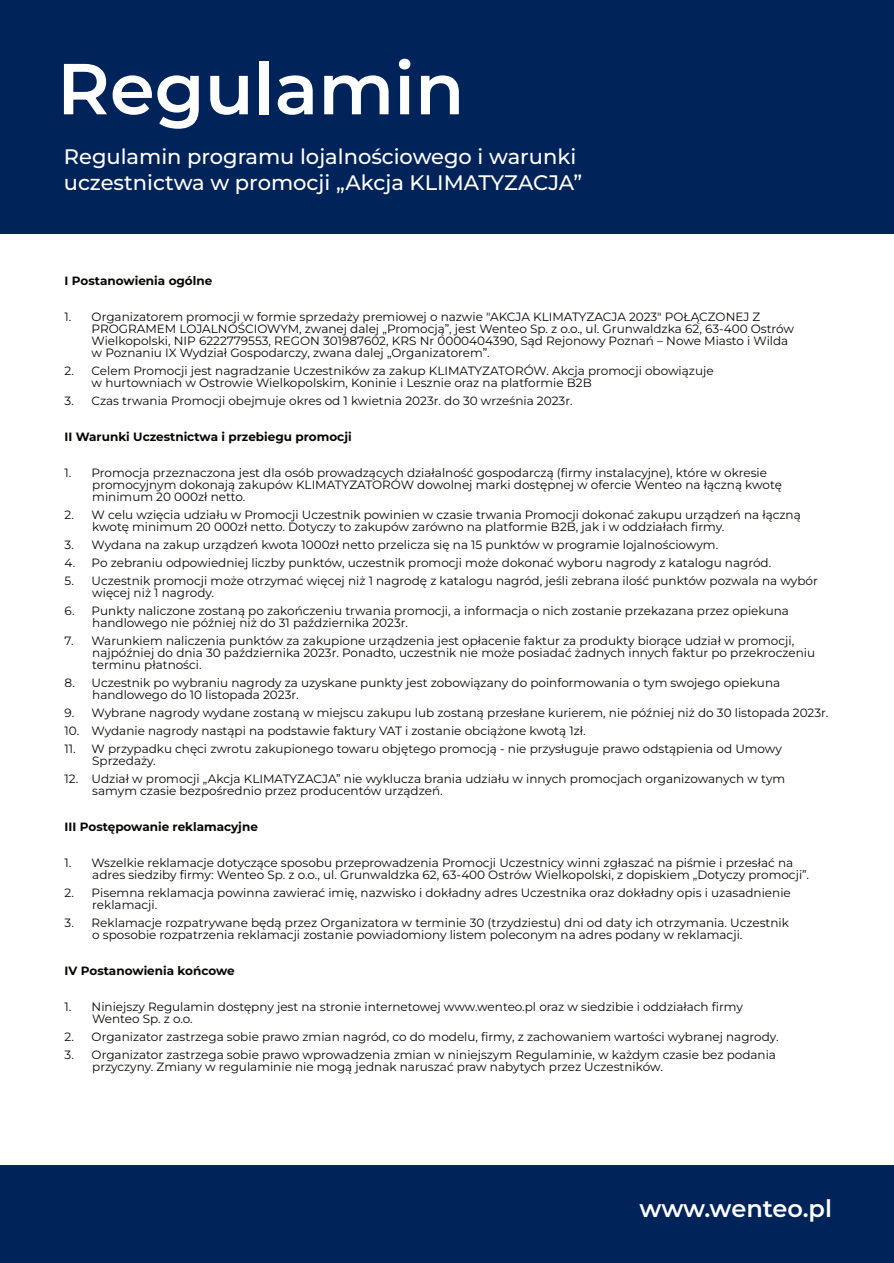
<style>
.page{position:relative;width:894px;height:1263px;background:#fff}
.page>*{position:absolute;margin:0;border:0;box-sizing:border-box;transform-origin:0 0}
.t1{font:600 72px "Montserrat";color:#fff}
.t2{font:600 24px "Montserrat";letter-spacing:-.005em;color:#fff}
.t3{font:500 21px/25.5px "Montserrat";color:#fff}
.t4{font:12px/12px "Montserrat";color:#080704}
.t5{font:700 12px "Montserrat";color:#080704}
</style>
<div class="page">
<div style="left:0;top:0;width:893px;height:233px;background:#002359"></div>
<div style="left:0;top:1165px;width:893px;height:98px;background:#002359"></div>
<h1 class="t1" style="left:57px;top:45px;width:408px">Regulamin</h1>
<h3 class="t3" style="left:64px;top:144px;width:519px">Regulamin programu lojalnościowego i warunki uczestnictwa w promocji „Akcja KLIMATYZACJA”</h3>
<p class="t5" style="left:65px;top:273px;width:149px">I Postanowienia ogólne</p>
<p class="t4" style="left:92px;top:311px;width:703px;text-indent:-27px">1. Organizatorem promocji w formie sprzedaży premiowej o nazwie "AKCJA KLIMATYZACJA 2023" POŁĄCZONEJ Z PROGRAMEM LOJALNOŚCIOWYM, zwanej dalej „Promocją”, jest Wenteo Sp. z o.o., ul. Grunwaldzka 62, 63-400 Ostrów Wielkopolski, NIP 6222779553, REGON 301987602, KRS Nr 0000404390, Sąd Rejonowy Poznań – Nowe Miasto i Wilda w Poznaniu IX Wydział Gospodarczy, zwana dalej „Organizatorem”.</p>
<p class="t4" style="left:92px;top:365px;width:623px;text-indent:-27px">2. Celem Promocji jest nagradzanie Uczestników za zakup KLIMATYZATORÓW. Akcja promocji obowiązuje w hurtowniach w Ostrowie Wielkopolskim, Koninie i Lesznie oraz na platformie B2B</p>
<p class="t4" style="left:65px;top:395px;width:509px">3. Czas trwania Promocji obejmuje okres od 1 kwietnia 2023r. do 30 września 2023r.</p>
<p class="t5" style="left:65px;top:429px;width:288px">II Warunki Uczestnictwa i przebiegu promocji</p>
<p class="t4" style="left:92px;top:467px;width:691px;text-indent:-28px">1. Promocja przeznaczona jest dla osób prowadzących działalność gospodarczą (firmy instalacyjne), które w okresie promocyjnym dokonają zakupów KLIMATYZATORÓW dowolnej marki dostępnej w ofercie Wenteo na łączną kwotę minimum 20 000zł netto.</p>
<p class="t4" style="left:92px;top:509px;width:709px;text-indent:-28px">2. W celu wzięcia udziału w Promocji Uczestnik powinien w czasie trwania Promocji dokonać zakupu urządzeń na łączną kwotę minimum 20 000zł netto. Dotyczy to zakupów zarówno na platformie B2B, jak i w oddziałach firmy.</p>
<p class="t4" style="left:65px;top:539px;width:655px">3. Wydana na zakup urządzeń kwota 1000zł netto przelicza się na 15 punktów w programie lojalnościowym.</p>
<p class="t4" style="left:65px;top:557px;width:708px">4. Po zebraniu odpowiedniej liczby punktów, uczestnik promocji może dokonać wyboru nagrody z katalogu nagród.</p>
<p class="t4" style="left:92px;top:575px;width:727px;text-indent:-28px">5. Uczestnik promocji może otrzymać więcej niż 1 nagrodę z katalogu nagród, jeśli zebrana ilość punktów pozwala na wybór więcej niż 1 nagrody.</p>
<p class="t4" style="left:92px;top:605px;width:698px;text-indent:-28px">6. Punkty naliczone zostaną po zakończeniu trwania promocji, a informacja o nich zostanie przekazana przez opiekuna handlowego nie później niż do 31 października 2023r.</p>
<p class="t4" style="left:92px;top:635px;width:724px;text-indent:-28px">7. Warunkiem naliczenia punktów za zakupione urządzenia jest opłacenie faktur za produkty biorące udział w promocji, najpóźniej do dnia 30 października 2023r. Ponadto, uczestnik nie może posiadać żadnych innych faktur po przekroczeniu terminu płatności.</p>
<p class="t4" style="left:92px;top:677px;width:689px;text-indent:-28px">8. Uczestnik po wybraniu nagrody za uzyskane punkty jest zobowiązany do poinformowania o tym swojego opiekuna handlowego do 10 listopada 2023r.</p>
<p class="t4" style="left:65px;top:707px;width:765px">9. Wybrane nagrody wydane zostaną w miejscu zakupu lub zostaną przesłane kurierem, nie później niż do 30 listopada 2023r.</p>
<p class="t4" style="left:65px;top:725px;width:522px">10. Wydanie nagrody nastąpi na podstawie faktury VAT i zostanie obciążone kwotą 1zł.</p>
<p class="t4" style="left:92px;top:743px;width:691px;text-indent:-28px">11. W przypadku chęci zwrotu zakupionego towaru objętego promocją - nie przysługuje prawo odstąpienia od Umowy<br>Sprzedaży.</p>
<p class="t4" style="left:92px;top:773px;width:694px;text-indent:-28px">12. Udział w promocji „Akcja KLIMATYZACJA” nie wyklucza brania udziału w innych promocjach organizowanych w tym samym czasie bezpośrednio przez producentów urządzeń.</p>
<p class="t5" style="left:65px;top:819px;width:195px">III Postępowanie reklamacyjne</p>
<p class="t4" style="left:92px;top:857px;width:718px;text-indent:-28px">1. Wszelkie reklamacje dotyczące sposobu przeprowadzenia Promocji Uczestnicy winni zgłaszać na piśmie i przesłać na adres siedziby firmy: Wenteo Sp. z o.o., ul. Grunwaldzka 62, 63-400 Ostrów Wielkopolski, z dopiskiem „Dotyczy promocji”.</p>
<p class="t4" style="left:92px;top:887px;width:699px;text-indent:-28px">2. Pisemna reklamacja powinna zawierać imię, nazwisko i dokładny adres Uczestnika oraz dokładny opis i uzasadnienie reklamacji.</p>
<p class="t4" style="left:92px;top:917px;width:698px;text-indent:-28px">3. Reklamacje rozpatrywane będą przez Organizatora w terminie 30 (trzydziestu) dni od daty ich otrzymania. Uczestnik o sposobie rozpatrzenia reklamacji zostanie powiadomiony listem poleconym na adres podany w reklamacji.</p>
<p class="t5" style="left:65px;top:963px;width:172px">IV Postanowienia końcowe</p>
<p class="t4" style="left:92px;top:1001px;width:652px;text-indent:-28px">1. Niniejszy Regulamin dostępny jest na stronie internetowej www.wenteo.pl oraz w siedzibie i oddziałach firmy<br>Wenteo Sp. z o.o.</p>
<p class="t4" style="left:65px;top:1031px;width:715px">2. Organizator zastrzega sobie prawo zmian nagród, co do modelu, firmy, z zachowaniem wartości wybranej nagrody.</p>
<p class="t4" style="left:92px;top:1049px;width:685px;text-indent:-28px">3. Organizator zastrzega sobie prawo wprowadzenia zmian w niniejszym Regulaminie, w każdym czasie bez podania przyczyny. Zmiany w regulaminie nie mogą jednak naruszać praw nabytych przez Uczestników.</p>
<h2 class="t2" style="left:639px;top:1194px;width:194px">www.wenteo.pl</h2>
</div>
